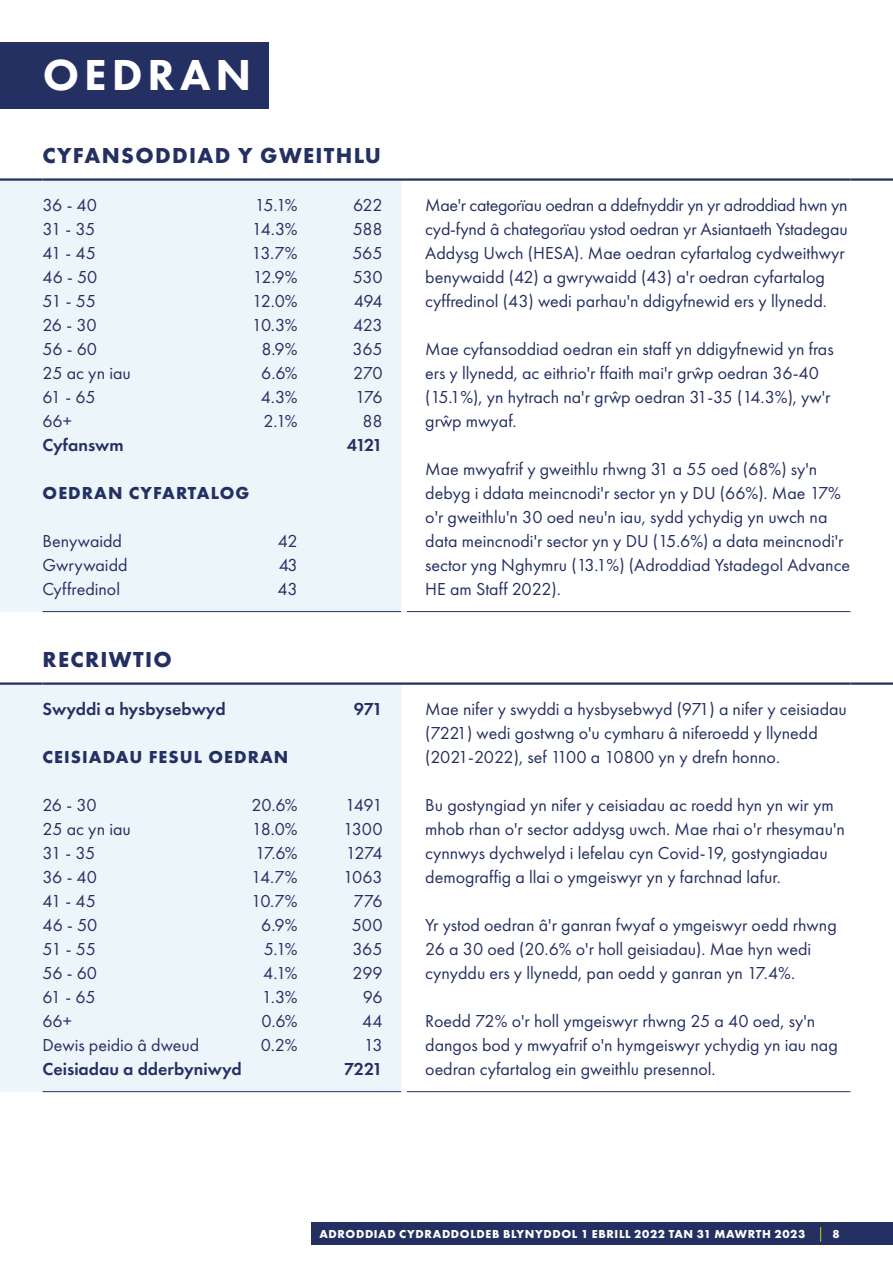
<style>
.page{position:relative;width:893px;height:1263px;background:#fff}
.page>*{position:absolute;margin:0;border:0;box-sizing:border-box;transform-origin:0 0}
.Heading{font:800 45px "Futura PT";letter-spacing:.11em;color:#fff}
.Sub_Heading{font:700 22.5px "Futura PT";letter-spacing:.06em;color:#243061}
.Body_Table{font:18px/24px "Futura PT";color:#243061}
.Body_Figures{font:18px "Futura PT";letter-spacing:-.01em;color:#243061}
.Body_Demi{font:600 18px "Futura PT";color:#243061}
.Sub_Heading_2_Table{font:700 18px "Futura PT";letter-spacing:.06em;color:#243061}
.t1{font:700 12px "Futura PT";letter-spacing:.055em;color:#fff}
</style>
<div class="page">
<svg style="left:0;top:181px;width:401px;height:911px;background:#edf5fa"></svg>
<hr style="left:43px;top:1091px;width:358px;height:1px;background:#243061">
<hr style="left:407px;top:1091px;width:443px;height:1px;background:#243061">
<hr style="left:43px;top:611px;width:358px;height:1px;background:#243061">
<hr style="left:407px;top:611px;width:443px;height:1px;background:#243061">
<hr style="left:0;top:682px;width:43px;height:3px;background:#243061">
<hr style="left:43px;top:682px;width:361px;height:3px;background:#243061">
<hr style="left:404px;top:682px;width:446px;height:3px;background:#243061">
<hr style="left:850px;top:682px;width:43px;height:3px;background:#243061">
<hr style="left:0;top:178px;width:43px;height:3px;background:#243061">
<hr style="left:43px;top:178px;width:361px;height:3px;background:#243061">
<hr style="left:404px;top:178px;width:446px;height:3px;background:#243061">
<hr style="left:850px;top:178px;width:43px;height:3px;background:#243061">
<div style="left:0;top:43px;width:268px;height:66px;background:#243061"></div>
<div style="left:311px;top:1222px;width:582px;height:23px;background:#243061"></div>
<svg style="left:820px;top:1227px;width:1px;height:15px"></svg>
<h1 class="Heading" style="left:43px;top:46px;width:210px">OEDRAN</h1>
<h2 class="Sub_Heading" style="left:43px;top:140px;width:340px">CYFANSODDIAD Y GWEITHLU</h2>
<p class="Body_Figures" style="left:43px;top:194px;width:56px">36 - 40</p>
<p class="Body_Figures" style="left:255px;top:194px;width:44px">15.1%</p>
<p class="Body_Figures" style="left:353px;top:194px;width:31px">622</p>
<p class="Body_Figures" style="left:43px;top:218px;width:54px">31 - 35</p>
<p class="Body_Figures" style="left:252px;top:218px;width:47px">14.3%</p>
<p class="Body_Figures" style="left:353px;top:218px;width:31px">588</p>
<p class="Body_Figures" style="left:43px;top:242px;width:55px">41 - 45</p>
<p class="Body_Figures" style="left:252px;top:242px;width:48px">13.7%</p>
<p class="Body_Figures" style="left:352px;top:242px;width:32px">565</p>
<p class="Body_Figures" style="left:43px;top:266px;width:56px">46 - 50</p>
<p class="Body_Figures" style="left:253px;top:266px;width:46px">12.9%</p>
<p class="Body_Figures" style="left:353px;top:266px;width:32px">530</p>
<p class="Body_Figures" style="left:43px;top:290px;width:55px">51 - 55</p>
<p class="Body_Figures" style="left:252px;top:290px;width:47px">12.0%</p>
<p class="Body_Figures" style="left:354px;top:290px;width:31px">494</p>
<p class="Body_Figures" style="left:43px;top:314px;width:56px">26 - 30</p>
<p class="Body_Figures" style="left:252px;top:314px;width:47px">10.3%</p>
<p class="Body_Figures" style="left:353px;top:314px;width:31px">423</p>
<p class="Body_Figures" style="left:43px;top:338px;width:56px">56 - 60</p>
<p class="Body_Figures" style="left:261px;top:338px;width:38px">8.9%</p>
<p class="Body_Figures" style="left:353px;top:338px;width:32px">365</p>
<p class="Body_Figures" style="left:43px;top:362px;width:90px">25 ac yn iau</p>
<p class="Body_Figures" style="left:261px;top:362px;width:38px">6.6%</p>
<p class="Body_Figures" style="left:353px;top:362px;width:31px">270</p>
<p class="Body_Figures" style="left:43px;top:386px;width:55px">61 - 65</p>
<p class="Body_Figures" style="left:261px;top:386px;width:38px">4.3%</p>
<p class="Body_Figures" style="left:355px;top:386px;width:29px">176</p>
<p class="Body_Figures" style="left:43px;top:410px;width:31px">66+</p>
<p class="Body_Figures" style="left:264px;top:410px;width:36px">2.1%</p>
<p class="Body_Figures" style="left:362px;top:410px;width:22px">88</p>
<p class="Body_Demi" style="left:43px;top:433px;width:83px">Cyfanswm</p>
<p class="Body_Demi" style="left:347px;top:433px;width:37px">4121</p>
<p class="Sub_Heading_2_Table" style="left:43px;top:481px;width:208px">OEDRAN CYFARTALOG</p>
<p class="Body_Figures" style="left:43px;top:530px;width:81px">Benywaidd</p>
<p class="Body_Figures" style="left:278px;top:530px;width:21px">42</p>
<p class="Body_Figures" style="left:43px;top:554px;width:87px">Gwrywaidd</p>
<p class="Body_Figures" style="left:279px;top:554px;width:21px">43</p>
<p class="Body_Figures" style="left:43px;top:578px;width:79px">Cyffredinol</p>
<p class="Body_Figures" style="left:277px;top:578px;width:22px">43</p>
<h2 class="Sub_Heading" style="left:43px;top:644px;width:131px">RECRIWTIO</h2>
<p class="Body_Demi" style="left:43px;top:697px;width:185px">Swyddi a hysbysebwyd</p>
<p class="Body_Demi" style="left:354px;top:697px;width:30px">971</p>
<p class="Sub_Heading_2_Table" style="left:43px;top:745px;width:247px">CEISIADAU FESUL OEDRAN</p>
<p class="Body_Figures" style="left:43px;top:794px;width:56px">26 - 30</p>
<p class="Body_Figures" style="left:252px;top:794px;width:48px">20.6%</p>
<p class="Body_Figures" style="left:345px;top:794px;width:39px">1491</p>
<p class="Body_Figures" style="left:43px;top:818px;width:90px">25 ac yn iau</p>
<p class="Body_Figures" style="left:252px;top:818px;width:47px">18.0%</p>
<p class="Body_Figures" style="left:343px;top:818px;width:41px">1300</p>
<p class="Body_Figures" style="left:43px;top:842px;width:54px">31 - 35</p>
<p class="Body_Figures" style="left:255px;top:842px;width:44px">17.6%</p>
<p class="Body_Figures" style="left:346px;top:842px;width:38px">1274</p>
<p class="Body_Figures" style="left:43px;top:866px;width:56px">36 - 40</p>
<p class="Body_Figures" style="left:251px;top:866px;width:48px">14.7%</p>
<p class="Body_Figures" style="left:343px;top:866px;width:41px">1063</p>
<p class="Body_Figures" style="left:43px;top:890px;width:55px">41 - 45</p>
<p class="Body_Figures" style="left:251px;top:890px;width:48px">10.7%</p>
<p class="Body_Figures" style="left:353px;top:890px;width:31px">776</p>
<p class="Body_Figures" style="left:43px;top:914px;width:56px">46 - 50</p>
<p class="Body_Figures" style="left:261px;top:914px;width:38px">6.9%</p>
<p class="Body_Figures" style="left:352px;top:914px;width:32px">500</p>
<p class="Body_Figures" style="left:43px;top:938px;width:55px">51 - 55</p>
<p class="Body_Figures" style="left:264px;top:938px;width:35px">5.1%</p>
<p class="Body_Figures" style="left:353px;top:938px;width:32px">365</p>
<p class="Body_Figures" style="left:43px;top:962px;width:56px">56 - 60</p>
<p class="Body_Figures" style="left:263px;top:962px;width:36px">4.1%</p>
<p class="Body_Figures" style="left:352px;top:962px;width:32px">299</p>
<p class="Body_Figures" style="left:43px;top:986px;width:55px">61 - 65</p>
<p class="Body_Figures" style="left:262px;top:986px;width:37px">1.3%</p>
<p class="Body_Figures" style="left:363px;top:986px;width:21px">96</p>
<p class="Body_Figures" style="left:43px;top:1010px;width:31px">66+</p>
<p class="Body_Figures" style="left:261px;top:1010px;width:38px">0.6%</p>
<p class="Body_Figures" style="left:362px;top:1010px;width:22px">44</p>
<p class="Body_Figures" style="left:43px;top:1034px;width:158px">Dewis peidio â dweud</p>
<p class="Body_Figures" style="left:261px;top:1034px;width:38px">0.2%</p>
<p class="Body_Figures" style="left:364px;top:1034px;width:21px">13</p>
<p class="Body_Demi" style="left:43px;top:1057px;width:201px">Ceisiadau a dderbyniwyd</p>
<p class="Body_Demi" style="left:344px;top:1057px;width:40px">7221</p>
<p class="Body_Table" style="left:425px;top:192px;width:424px">Mae'r categorïau oedran a ddefnyddir yn yr adroddiad hwn yn cyd-fynd â chategorïau ystod oedran yr Asiantaeth Ystadegau Addysg Uwch (HESA). Mae oedran cyfartalog cydweithwyr benywaidd (42) a gwrywaidd (43) a'r oedran cyfartalog cyffredinol (43) wedi parhau'n ddigyfnewid ers y llynedd.</p>
<p class="Body_Table" style="left:425px;top:336px;width:410px">Mae cyfansoddiad oedran ein staff yn ddigyfnewid yn fras ers y llynedd, ac eithrio'r ffaith mai'r grŵp oedran 36-40 (15.1%), yn hytrach na'r grŵp oedran 31-35 (14.3%), yw'r grŵp mwyaf.</p>
<p class="Body_Table" style="left:425px;top:456px;width:426px">Mae mwyafrif y gweithlu rhwng 31 a 55 oed (68%) sy'n debyg i ddata meincnodi'r sector yn y DU (66%). Mae 17% o'r gweithlu'n 30 oed neu'n iau, sydd ychydig yn uwch na data meincnodi'r sector yn y DU (15.6%) a data meincnodi'r sector yng Nghymru (13.1%) (Adroddiad Ystadegol Advance HE am Staff 2022).</p>
<p class="Body_Table" style="left:425px;top:696px;width:423px">Mae nifer y swyddi a hysbysebwyd (971) a nifer y ceisiadau (7221) wedi gostwng o'u cymharu â niferoedd y llynedd (2021-2022), sef 1100 a 10800 yn y drefn honno.</p>
<p class="Body_Table" style="left:425px;top:792px;width:421px">Bu gostyngiad yn nifer y ceisiadau ac roedd hyn yn wir ym mhob rhan o'r sector addysg uwch. Mae rhai o'r rhesymau'n cynnwys dychwelyd i lefelau cyn Covid-19, gostyngiadau demograffig a llai o ymgeiswyr yn y farchnad lafur.</p>
<p class="Body_Table" style="left:425px;top:912px;width:413px">Yr ystod oedran â'r ganran fwyaf o ymgeiswyr oedd rhwng<br>26 a 30 oed (20.6% o'r holl geisiadau). Mae hyn wedi cynyddu ers y llynedd, pan oedd y ganran yn 17.4%.</p>
<p class="Body_Table" style="left:425px;top:1008px;width:414px">Roedd 72% o'r holl ymgeiswyr rhwng 25 a 40 oed, sy'n dangos bod y mwyafrif o'n hymgeiswyr ychydig yn iau nag oedran cyfartalog ein gweithlu presennol.</p>
<p class="t1" style="left:320px;top:1226px;width:487px">ADRODDIAD CYDRADDOLDEB BLYNYDDOL 1 EBRILL 2022 TAN 31 MAWRTH 2023</p>
<p class="t1" style="left:833px;top:1226px;width:9px">8</p>
</div>
